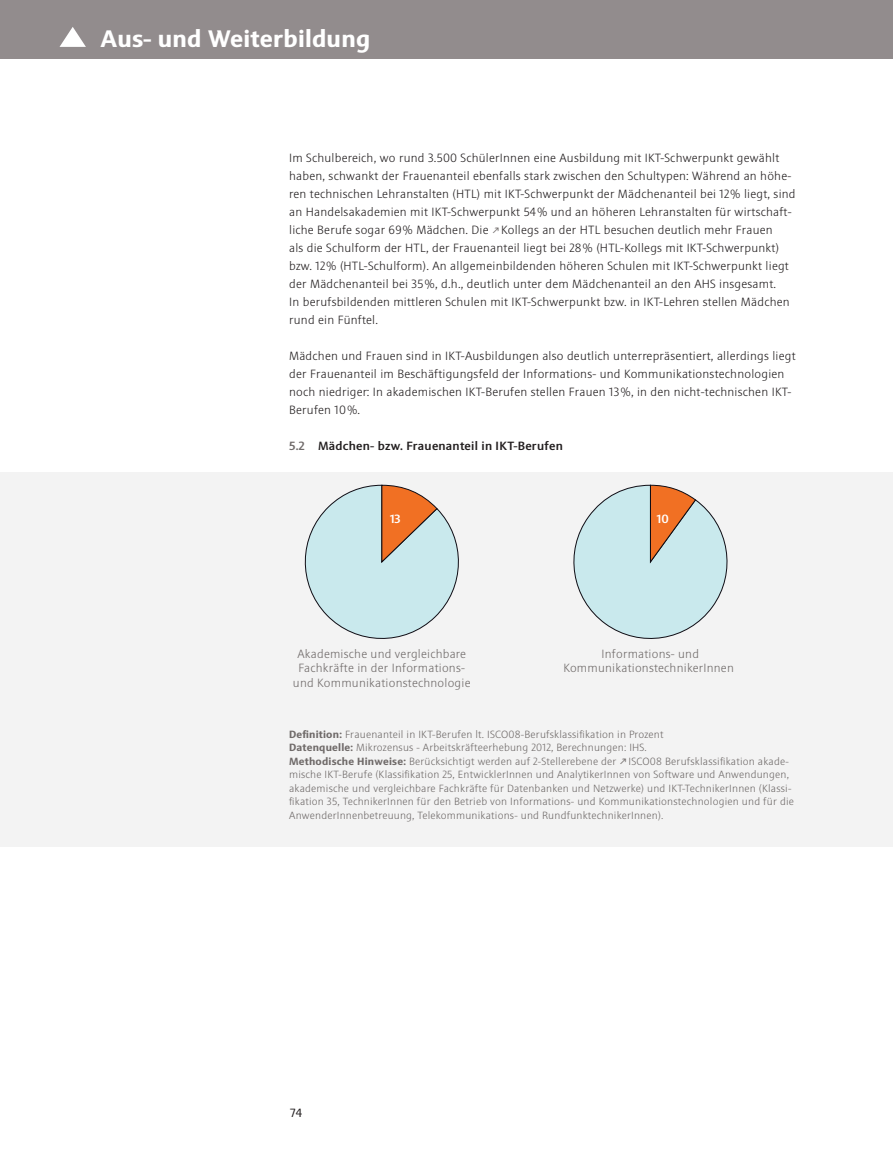
<style>
.page{position:relative;width:893px;height:1149px;background:#fff}
.page>*{position:absolute;margin:0;border:0;box-sizing:border-box;transform-origin:0 0}
.t1{font:700 24px "Sinova Pro";letter-spacing:.01em;color:#fff}
.t2{font:300 12px/18px "Sinova Pro";letter-spacing:.02em;color:#231f20}
.t3{font:300 12px/14.4px "Sinova Pro";letter-spacing:.02em;color:#706b6a;text-align:center}
.t4{font:500 12px "Sinova Pro";letter-spacing:.02em;color:#231f20}
.t5{font:500 12px "Sinova Pro";color:#fff}
.t6{font:12px "Sinova Pro";color:#231f20}
.t7{font:300 10.5px/13.5px "Sinova Pro";letter-spacing:.02em;color:#706b6a}
.s1{color:#706b6a}
.s2{font-weight:700}
</style>
<div class="page">
<div style="left:0;top:472px;width:893px;height:374px;background:#f3f3f3"></div>
<div style="left:0;top:0;width:893px;height:59px;background:#928c8d"></div>
<svg style="left:60px;top:27px;width:26px;height:20px"></svg>
<svg style="left:573px;top:484px;width:155px;height:155px"></svg>
<svg style="left:304px;top:484px;width:155px;height:155px"></svg>
<h1 class="t1" style="left:100px;top:24px;width:271px">Aus- und Weiterbildung</h1>
<p class="t2" style="left:289px;top:149px;width:508px">Im Schulbereich, wo rund 3.500 SchülerInnen eine Ausbildung mit IKT-Schwerpunkt gewählt haben, schwankt der Frauenanteil ebenfalls stark zwischen den Schultypen: Während an höhe&shy;ren technischen Lehranstalten (HTL) mit IKT-Schwerpunkt der Mädchenanteil bei 12% liegt, sind an Handelsakademien mit IKT-Schwerpunkt 54% und an höheren Lehranstalten für wirtschaft&shy;liche Berufe sogar 69% Mädchen. Die Kollegs an der HTL besuchen deutlich mehr Frauen<br>als die Schulform der HTL, der Frauenanteil liegt bei 28% (HTL-Kollegs mit IKT-Schwerpunkt) bzw. 12% (HTL-Schulform). An allgemeinbildenden höheren Schulen mit IKT-Schwerpunkt liegt der Mädchenanteil bei 35%, d.h., deutlich unter dem Mädchenanteil an den AHS insgesamt.<br>In berufsbildenden mittleren Schulen mit IKT-Schwerpunkt bzw. in IKT-Lehren stellen Mädchen rund ein Fünftel.</p>
<p class="t2" style="left:289px;top:347px;width:508px">Mädchen und Frauen sind in IKT-Ausbildungen also deutlich unterrepräsentiert, allerdings liegt der Frauenanteil im Beschäftigungsfeld der Informations- und Kommunikationstechnologien noch niedriger: In akademischen IKT-Berufen stellen Frauen 13%, in den nicht-technischen IKT-Berufen 10%.</p>
<p class="t4" style="left:289px;top:439px;width:275px"><span class="s1">5.2</span> Mädchen- bzw. Frauenanteil in IKT-Berufen</p>
<p class="t5" style="left:390px;top:512px;width:12px">13</p>
<p class="t5" style="left:657px;top:512px;width:13px">10</p>
<p class="t3" style="left:293px;top:646px;width:179px">Akademische und vergleichbare<br>Fachkräfte in der Informations&shy;und Kommunikationstechnologie</p>
<p class="t3" style="left:563px;top:646px;width:172px">Informations- und<br>KommunikationstechnikerInnen</p>
<p class="t7" style="left:289px;top:727px;width:506px"><span class="s2">Definition:</span> Frauenanteil in IKT-Berufen lt. ISCO08-Berufsklassifikation in Prozent<br><span class="s2">Datenquelle:</span> Mikrozensus - Arbeitskräfteerhebung 2012, Berechnungen: IHS.<br><span class="s2">Methodische Hinweise:</span> Berücksichtigt werden auf 2-Stellerebene der ISCO08 Berufsklassifikation akade&shy;mische IKT-Berufe (Klassifikation 25, EntwicklerInnen und AnalytikerInnen von Software und Anwendungen, akademische und vergleichbare Fachkräfte für Datenbanken und Netzwerke) und IKT-TechnikerInnen (Klassi&shy;fikation 35, TechnikerInnen für den Betrieb von Informations- und Kommunikationstechnologien und für die AnwenderInnenbetreuung, Telekommunikations- und RundfunktechnikerInnen).</p>
<p class="t6" style="left:290px;top:1105px;width:13px">74</p>
</div>
